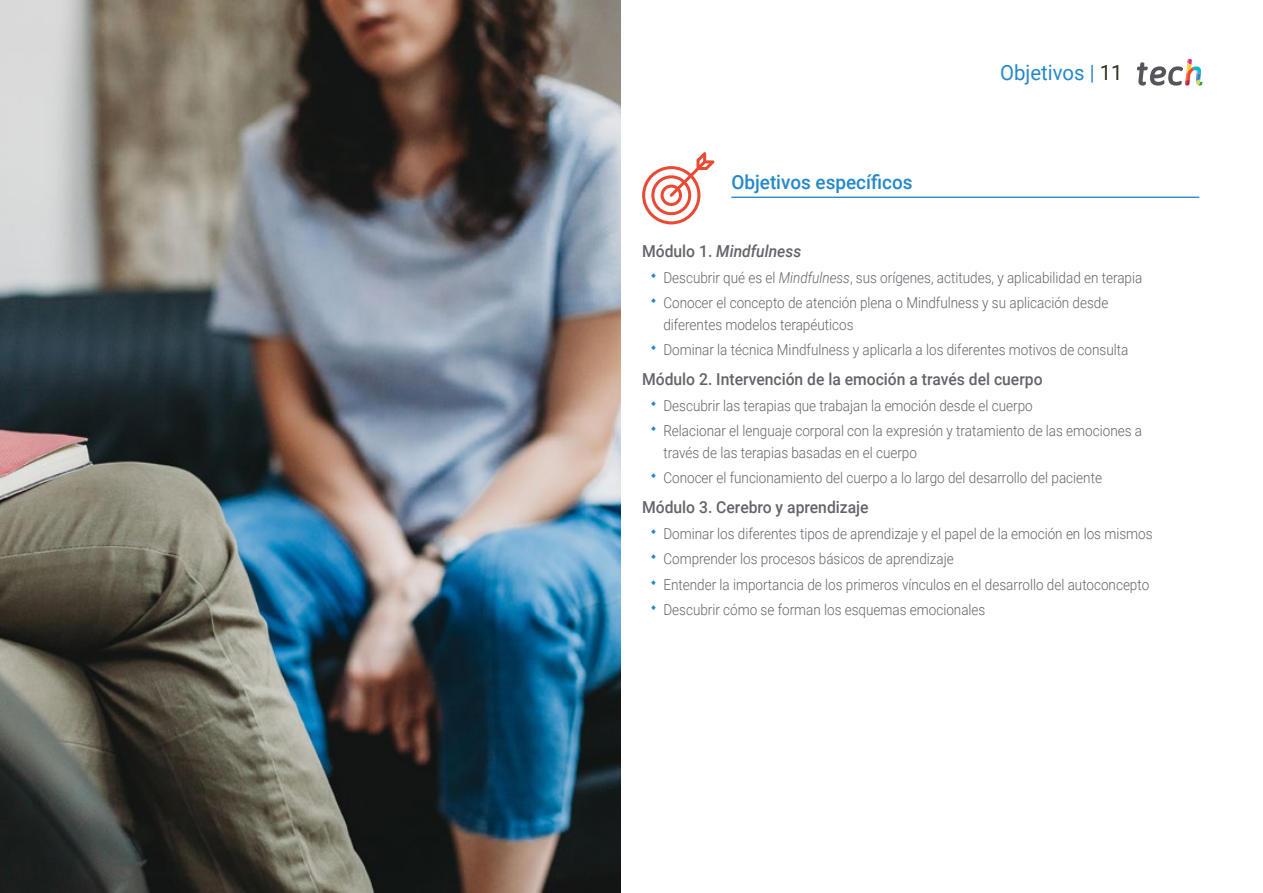
<style>
.page{position:relative;width:1263px;height:893px;background:#fff}
.page>*{position:absolute;margin:0;border:0;box-sizing:border-box;transform-origin:0 0}
.t1{font:21px "Roboto";color:#2488c9}
.t2{font:500 19.5px "Roboto";color:#2488c9}
.t3{font:500 16.5px "Roboto";color:#61646a;scale:.95 1}
.t4{font:italic 500 16.5px "Roboto";color:#61646a;scale:.95 1}
.t5{font:300 15px/25.2px "Roboto";color:#61646a;scale:.9 1}
.s1{color:#312e20}
.s2{font-style:normal}
.s3{font-style:italic}
</style>
<div class="page">
<svg style="left:642px;top:152px;width:72px;height:72px"></svg>
<hr style="left:731px;top:197px;width:468px;height:1px;background:#2488c9">
<svg style="left:1137px;top:59px;width:65px;height:27px"></svg>
<img style="left:0;top:0;width:621px;height:893px">
<h2 class="t2" style="left:731px;top:168px;width:183px">Objetivos específicos</h2>
<h1 class="t1" style="left:1000px;top:57px;width:124px">Objetivos | <span class="s1">11</span></h1>
<p class="t4" style="left:642px;top:239px;width:169px"><span class="s2">Módulo 1.</span> Mindfulness</p>
<p class="t5" style="left:663px;top:264px;width:534px">Descubrir qué es el <span class="s3">Mindfulness</span>, sus orígenes, actitudes, y aplicabilidad en terapia<br>Conocer el concepto de atención plena o Mindfulness y su aplicación desde</p>
<p class="t5" style="left:663px;top:311px;width:518px">diferentes modelos terapéuticos<br>Dominar la técnica Mindfulness y aplicarla a los diferentes motivos de consulta</p>
<p class="t3" style="left:642px;top:368px;width:423px">Módulo 2. Intervención de la emoción a través del cuerpo</p>
<p class="t5" style="left:663px;top:393px;width:533px">Descubrir las terapias que trabajan la emoción desde el cuerpo<br>Relacionar el lenguaje corporal con la expresión y tratamiento de las emociones a</p>
<p class="t5" style="left:663px;top:439px;width:489px">través de las terapias basadas en el cuerpo<br>Conocer el funcionamiento del cuerpo a lo largo del desarrollo del paciente</p>
<p class="t3" style="left:642px;top:496px;width:240px">Módulo 3. Cerebro y aprendizaje</p>
<p class="t5" style="left:663px;top:521px;width:545px">Dominar los diferentes tipos de aprendizaje y el papel de la emoción en los mismos Comprender los procesos básicos de aprendizaje<br>Entender la importancia de los primeros vínculos en el desarrollo del autoconcepto Descubrir cómo se forman los esquemas emocionales</p>
</div>
